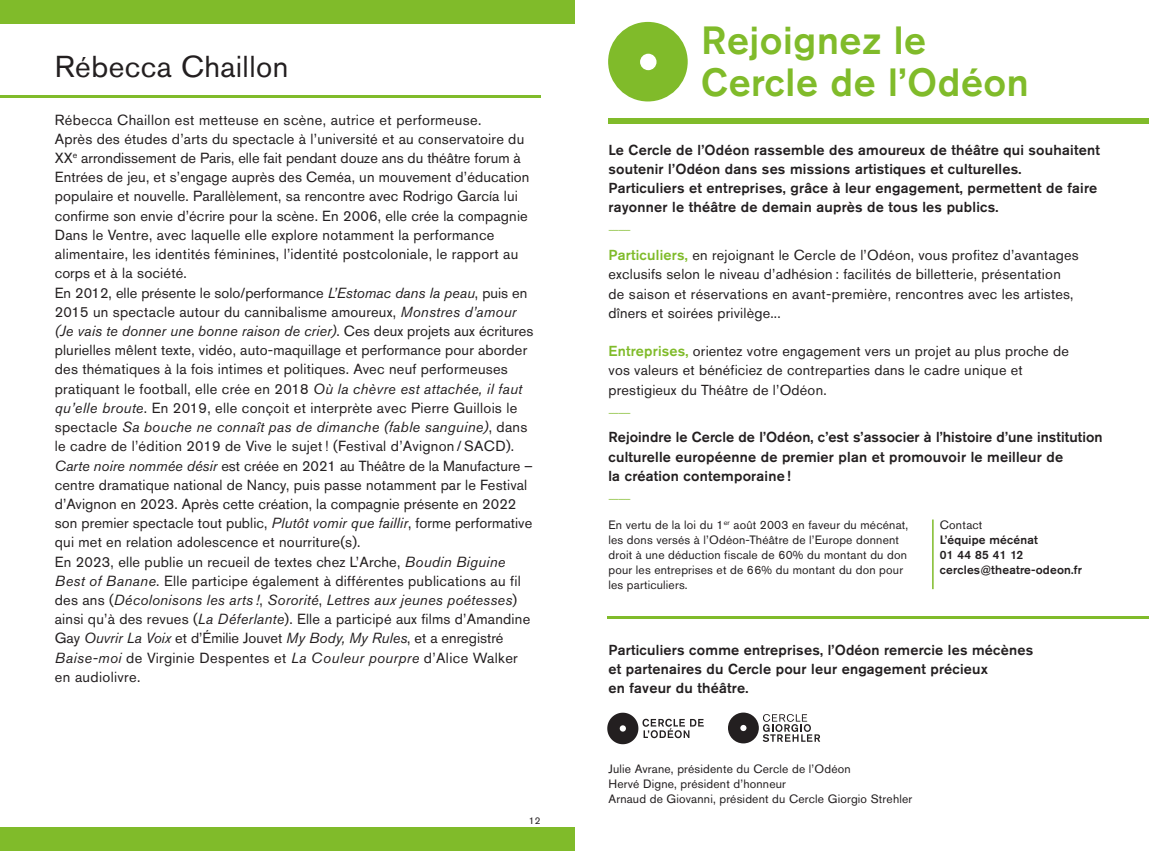
<style>
.page{position:relative;width:1149px;height:851px;background:#fff}
.page>*{position:absolute;margin:0;border:0;box-sizing:border-box;transform-origin:0 0}
.t1{font:500 39px "Akzidenz Grotesk Std";letter-spacing:.015em;color:#80bb2a}
.t2{font:30px "Akzidenz Grotesk Std";letter-spacing:.015em;color:#231f20}
.t3{font:14.55px/19.2px "Akzidenz Grotesk Std";letter-spacing:.015em;color:#231f20}
.t4{font:500 14.4px/19.2px "Akzidenz Grotesk Std";letter-spacing:.015em;color:#231f20}
.t5{font:14.4px "Akzidenz Grotesk Std";letter-spacing:.015em;color:#231f20}
.t6{font:12px "Akzidenz Grotesk Std";letter-spacing:.015em;color:#231f20}
.t7{font:500 12px "Akzidenz Grotesk Std";letter-spacing:.015em;color:#231f20}
.t8{font:9.75px "Akzidenz Grotesk Std";color:#231f20}
.t9{font:9px "Akzidenz Grotesk Std";color:#80bb2a}
.s1{font-style:italic}
.s2{font-weight:500;color:#80bb2a}
</style>
<div class="page">
<div style="left:0;top:827px;width:574px;height:23px;background:#80bb2a"></div>
<div style="left:0;top:0;width:574px;height:23px;background:#80bb2a"></div>
<div style="left:608px;top:118px;width:540px;height:5px;background:#80bb2a"></div>
<hr style="left:607px;top:616px;width:541px;height:2px;background:#80bb2a">
<img style="left:607px;top:712px;width:97px;height:33px">
<svg style="left:728px;top:712px;width:92px;height:31px"></svg>
<hr style="left:931px;top:519px;width:2px;height:70px;background:#80bb2a">
<div style="left:608px;top:22px;width:79px;height:79px;background:#80bb2a;border-radius:50%"></div>
<div style="left:640px;top:54px;width:16px;height:16px;background:#fff;border-radius:50%"></div>
<hr style="left:0;top:96px;width:540px;height:2px;background:#80bb2a">
<p class="t2" style="left:55px;top:56px;width:235px">Rébecca Chaillon</p>
<p class="t3" style="left:55px;top:111px;width:471px">Rébecca Chaillon est metteuse en scène, autrice et performeuse.<br>Après des études d’arts du spectacle à l’université et au conservatoire du</p>
<p class="t3" style="left:55px;top:150px;width:476px">XX<sup>e</sup> arrondissement de Paris, elle fait pendant douze ans du théâtre forum à Entrées de jeu, et s’engage auprès des Ceméa, un mouvement d’éducation populaire et nouvelle. Parallèlement, sa rencontre avec Rodrigo García lui confirme son envie d’écrire pour la scène. En 2006, elle crée la compagnie Dans le Ventre, avec laquelle elle explore notamment la performance</p>
<p class="t3" style="left:55px;top:246px;width:465px">alimentaire, les identités féminines, l’identité postcoloniale, le rapport au</p>
<p class="t3" style="left:55px;top:265px;width:134px">corps et à la société.</p>
<p class="t3" style="left:55px;top:284px;width:474px">En 2012, elle présente le solo/performance <span class="s1">L’Estomac dans la peau</span>, puis en<br>2015 un spectacle autour du cannibalisme amoureux, <span class="s1">Monstres d’amour</span></p>
<p class="t3" style="left:55px;top:323px;width:480px"><span class="s1">(Je vais te donner une bonne raison de crier)</span>. Ces deux projets aux écritures plurielles mêlent texte, vidéo, auto-maquillage et performance pour aborder des thématiques à la fois intimes et politiques. Avec neuf performeuses pratiquant le football, elle crée en 2018 <span class="s1">Où la chèvre est attachée, il faut qu’elle broute</span>. En 2019, elle conçoit et interprète avec Pierre Guillois le spectacle <span class="s1">Sa bouche ne connaît pas de dimanche (fable sanguine)</span>, dans le cadre de l’édition 2019 de Vive le sujet ! (Festival d’Avignon/ SACD).</p>
<p class="t3" style="left:55px;top:457px;width:479px"><span class="s1">Carte noire nommée désir</span> est créée en 2021 au Théâtre de la Manufacture – centre dramatique national de Nancy, puis passe notamment par le Festival d’Avignon en 2023. Après cette création, la compagnie présente en 2022</p>
<p class="t3" style="left:55px;top:515px;width:479px">son premier spectacle tout public, <span class="s1">Plutôt vomir que faillir</span>, forme performative qui met en relation adolescence et nourriture(s).</p>
<p class="t3" style="left:55px;top:553px;width:477px">En 2023, elle publie un recueil de textes chez L’Arche, <span class="s1">Boudin Biguine Best of Banane</span>. Elle participe également à différentes publications au fil des ans (<span class="s1">Décolonisons les arts !</span>, <span class="s1">Sororité</span>, <span class="s1">Lettres aux jeunes poétesses</span>) ainsi qu’à des revues (<span class="s1">La Déferlante</span>). Elle a participé aux films d’Amandine Gay <span class="s1">Ouvrir La Voix</span> et d’Émilie Jouvet <span class="s1">My Body, My Rules</span>, et a enregistré <span class="s1">Baise-moi</span> de Virginie Despentes et <span class="s1">La Couleur pourpre</span> d’Alice Walker en audiolivre.</p>
<p class="t8" style="left:528px;top:817px;width:13px">12</p>
<p class="t1" style="left:701px;top:27px;width:226px">Rejoignez le</p>
<p class="t1" style="left:701px;top:69px;width:329px">Cercle de l’Odéon</p>
<p class="t4" style="left:608px;top:141px;width:492px">Le Cercle de l’Odéon rassemble des amoureux de théâtre qui souhaitent soutenir l’Odéon dans ses missions artistiques et culturelles.</p>
<p class="t4" style="left:608px;top:180px;width:490px">Particuliers et entreprises, grâce à leur engagement, permettent de faire rayonner le théâtre de demain auprès de tous les publics.</p>
<p class="t9" style="left:608px;top:227px;width:24px">---------</p>
<p class="t5" style="left:608px;top:250px;width:471px"><span class="s2">Particuliers,</span> en rejoignant le Cercle de l’Odéon, vous profitez d’avantages</p>
<p class="t5" style="left:608px;top:269px;width:454px">exclusifs selon le niveau d’adhésion : facilités de billetterie, présentation</p>
<p class="t5" style="left:608px;top:288px;width:466px">de saison et réservations en avant-première, rencontres avec les artistes,</p>
<p class="t5" style="left:608px;top:307px;width:174px">dîners et soirées privilège...</p>
<p class="t5" style="left:608px;top:346px;width:462px"><span class="s2">Entreprises,</span> orientez votre engagement vers un projet au plus proche de</p>
<p class="t5" style="left:608px;top:365px;width:415px">vos valeurs et bénéficiez de contreparties dans le cadre unique et</p>
<p class="t5" style="left:608px;top:384px;width:220px">prestigieux du Théâtre de l’Odéon.</p>
<p class="t9" style="left:608px;top:409px;width:24px">---------</p>
<p class="t4" style="left:608px;top:429px;width:495px">Rejoindre le Cercle de l’Odéon, c’est s’associer à l’histoire d’une institution culturelle européenne de premier plan et promouvoir le meilleur de</p>
<p class="t4" style="left:608px;top:467px;width:184px">la création contemporaine !</p>
<p class="t9" style="left:608px;top:495px;width:24px">---------</p>
<p class="t6" style="left:608px;top:520px;width:301px">En vertu de la loi du 1<sup>er</sup> août 2003 en faveur du mécénat,</p>
<p class="t6" style="left:608px;top:535px;width:292px">les dons versés à l’Odéon-Théâtre de l’Europe donnent</p>
<p class="t6" style="left:608px;top:550px;width:300px">droit à une déduction fiscale de 60% du montant du don</p>
<p class="t6" style="left:608px;top:565px;width:296px">pour les entreprises et de 66% du montant du don pour</p>
<p class="t6" style="left:608px;top:580px;width:81px">les particuliers.</p>
<p class="t6" style="left:939px;top:520px;width:44px">Contact</p>
<p class="t7" style="left:939px;top:535px;width:99px">L’équipe mécénat</p>
<p class="t7" style="left:939px;top:550px;width:85px">01 44 85 41 12</p>
<p class="t7" style="left:939px;top:565px;width:143px">cercles@theatre-odeon.fr</p>
<p class="t4" style="left:608px;top:641px;width:426px">Particuliers comme entreprises, l’Odéon remercie les mécènes</p>
<p class="t4" style="left:608px;top:660px;width:381px">et partenaires du Cercle pour leur engagement précieux</p>
<p class="t4" style="left:608px;top:679px;width:141px">en faveur du théâtre.</p>
<p class="t6" style="left:608px;top:764px;width:244px">Julie Avrane, présidente du Cercle de l’Odéon</p>
<p class="t6" style="left:608px;top:779px;width:179px">Hervé Digne, président d’honneur</p>
<p class="t6" style="left:608px;top:794px;width:305px">Arnaud de Giovanni, président du Cercle Giorgio Strehler</p>
</div>
